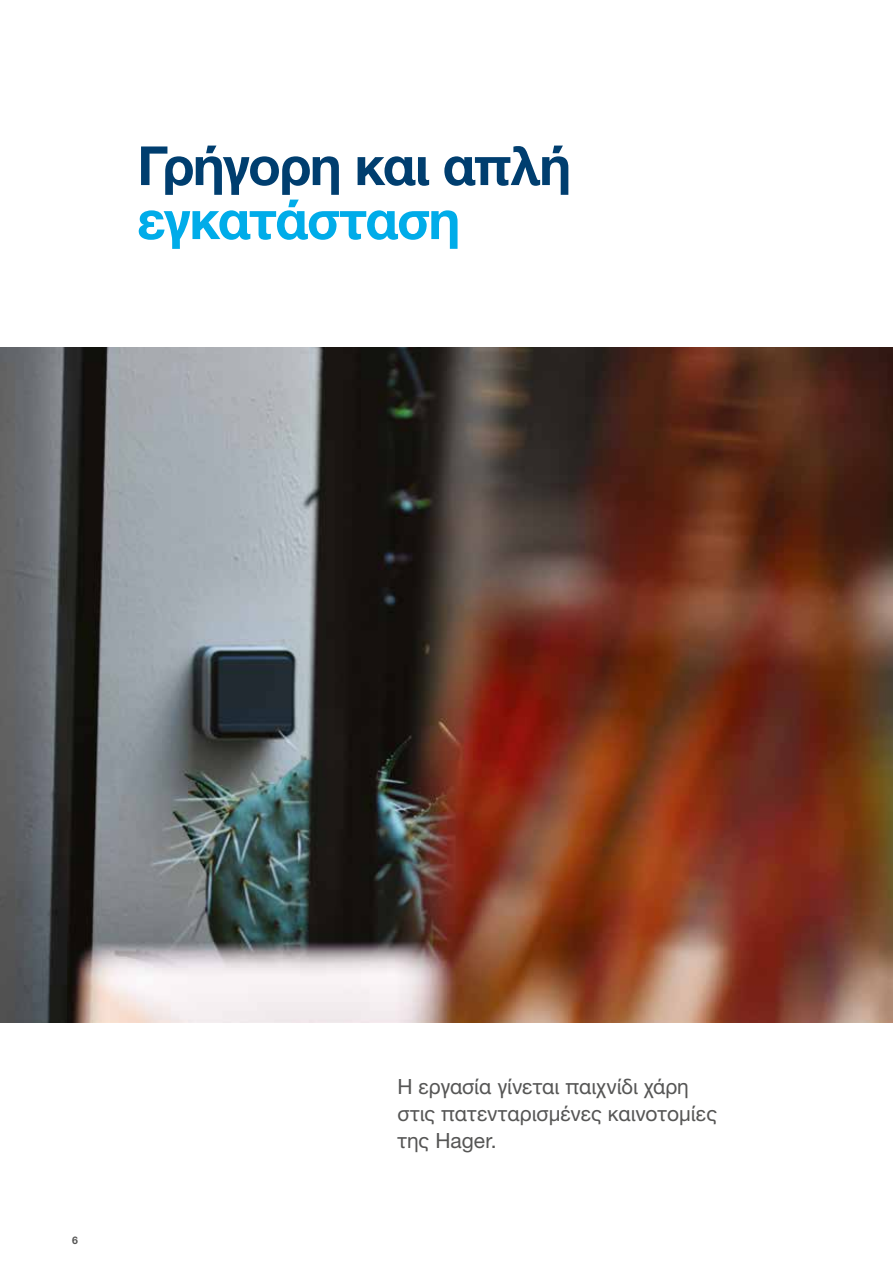
<style>
.page{position:relative;width:893px;height:1263px;background:#fff}
.page>*{position:absolute;margin:0;border:0;box-sizing:border-box;transform-origin:0 0}
.t1{font:700 54px "Helvetica Neue LTW1 G";letter-spacing:-.03em;color:#003e6f}
.t2{font:700 54px "Helvetica Neue LTW1 G";letter-spacing:-.025em;color:#00ace9}
.t3{font:21px/27px "Helvetica Neue LTW1 G";color:#565655}
.t4{font:700 10.5px "Helvetica Neue LTW1 G";color:#565655}
</style>
<div class="page">
<img style="left:0;top:347px;width:893px;height:675px">
<h1 class="t1" style="left:137px;top:132px;width:435px">Γρήγορη και απλή</h1>
<h1 class="t2" style="left:137px;top:186px;width:325px">εγκατάσταση</h1>
<p class="t4" style="left:72px;top:1233px;width:7px">6</p>
<p class="t3" style="left:397px;top:1073px;width:321px">Η εργασία γίνεται παιχνίδι χάρη στις πατενταρισμένες καινοτομίες της Hager.</p>
</div>
